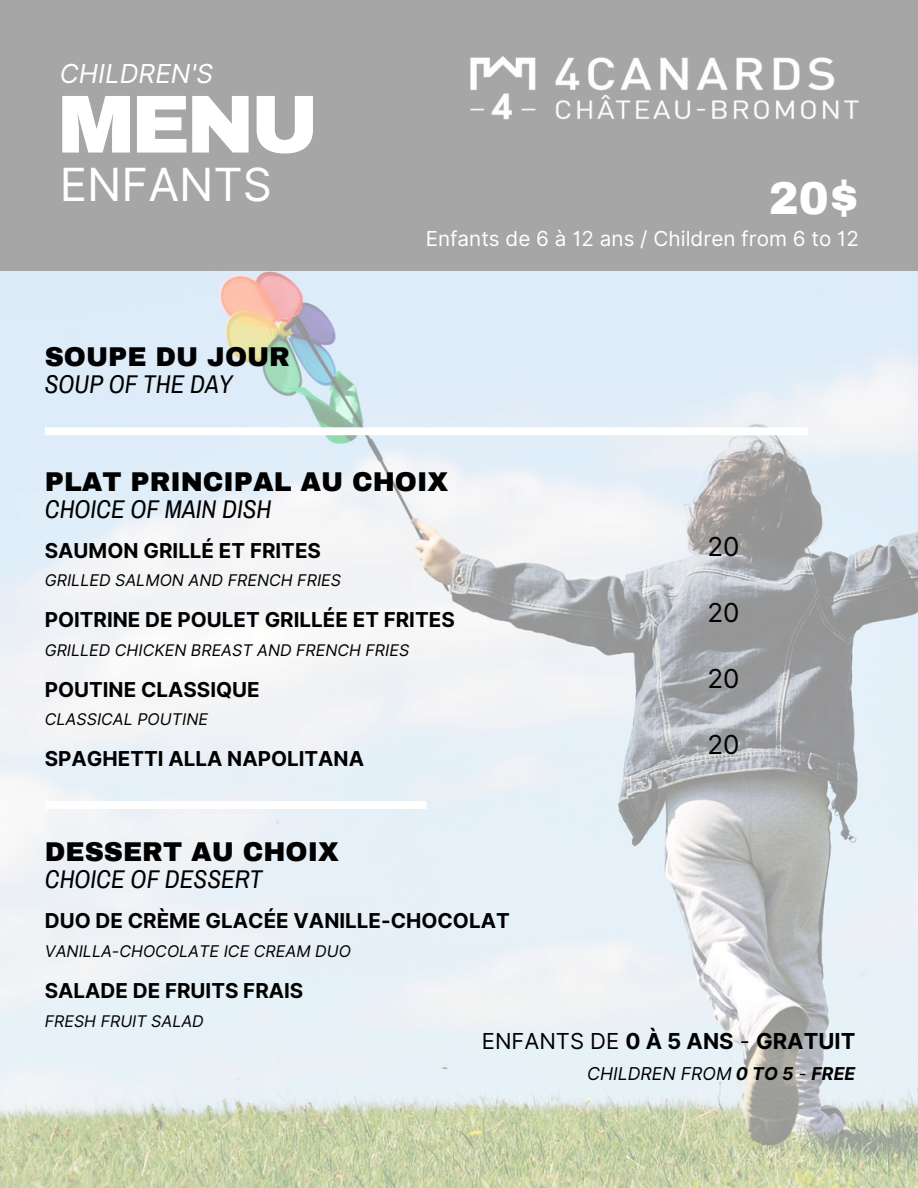
<style>
.page{position:relative;width:918px;height:1188px;background:#fff}
.page>*{position:absolute;margin:0;border:0;box-sizing:border-box;transform-origin:0 0}
.t1{font:900 82.2px "Archivo";color:#fff}
.t2{font:45.75px "Inter";color:#fff}
.t3{font:900 45px "Archivo";color:#fff}
.t4{font:900 26.55px "Archivo";color:#000}
.t5{font:italic 26.1px "Inter";color:#fff}
.t6{font:26.1px "Inter";color:#000}
.t7{font:italic 25.05px "Archivo Narrow";color:#000}
.t8{font:700 22.05px "Inter";color:#000}
.t9{font:20.7px "Inter";color:#fff}
.t10{font:700 20.55px "Inter";color:#000}
.t11{font:italic 17.7px "Inter";color:#000}
.t12{font:italic 16.05px "Inter";color:#000}
.s1{font-weight:400}
.s2{font-weight:700}
</style>
<div class="page">
<img style="left:0;top:270px;width:918px;height:918px">
<div style="left:0;top:0;width:918px;height:270px;background:#a6a6a6"></div>
<img style="left:470px;top:56px;width:389px;height:64px">
<div style="left:45px;top:427px;width:763px;height:8px;background:#fff"></div>
<div style="left:45px;top:801px;width:382px;height:8px;background:#fff"></div>
<h3 class="t5" style="left:60px;top:58px;width:155px">CHILDREN'S</h3>
<h1 class="t1" style="left:57px;top:80px;width:263px">MENU</h1>
<p class="t2" style="left:60px;top:157px;width:214px">ENFANTS</p>
<h3 class="t4" style="left:45px;top:343px;width:247px">SOUPE DU JOUR</h3>
<h3 class="t7" style="left:45px;top:371px;width:189px">SOUP OF THE DAY</h3>
<h3 class="t3" style="left:769px;top:175px;width:92px">20$</h3>
<h2 class="t9" style="left:426px;top:226px;width:435px">Enfants de 6 à 12 ans / Children from 6 to 12</h2>
<h3 class="t4" style="left:45px;top:468px;width:405px">PLAT PRINCIPAL AU CHOIX</h3>
<h3 class="t7" style="left:45px;top:496px;width:228px">CHOICE OF MAIN DISH</h3>
<h2 class="t10" style="left:45px;top:538px;width:278px">SAUMON GRILLÉ ET FRITES</h2>
<h2 class="t12" style="left:45px;top:571px;width:298px">GRILLED SALMON AND FRENCH FRIES</h2>
<h6 class="t10" style="left:45px;top:608px;width:412px">POITRINE DE POULET GRILLÉE ET FRITES</h6>
<h3 class="t12" style="left:45px;top:640px;width:366px">GRILLED CHICKEN BREAST AND FRENCH FRIES</h3>
<h3 class="t10" style="left:45px;top:677px;width:217px">POUTINE CLASSIQUE</h3>
<h3 class="t12" style="left:45px;top:710px;width:165px">CLASSICAL POUTINE</h3>
<h5 class="t10" style="left:45px;top:746px;width:321px">SPAGHETTI ALLA NAPOLITANA</h5>
<p class="t4" style="left:45px;top:838px;width:295px">DESSERT AU CHOIX</p>
<p class="t7" style="left:45px;top:866px;width:219px">CHOICE OF DESSERT</p>
<p class="t6" style="left:707px;top:531px;width:34px">20</p>
<p class="t6" style="left:707px;top:597px;width:34px">20</p>
<h5 class="t6" style="left:707px;top:663px;width:34px">20</h5>
<h4 class="t6" style="left:707px;top:729px;width:34px">20</h4>
<h5 class="t10" style="left:45px;top:908px;width:466px">DUO DE CRÈME GLACÉE VANILLE-CHOCOLAT</h5>
<h5 class="t12" style="left:45px;top:942px;width:308px">VANILLA-CHOCOLATE ICE CREAM DUO</h5>
<h5 class="t10" style="left:45px;top:978px;width:260px">SALADE DE FRUITS FRAIS</h5>
<h5 class="t12" style="left:45px;top:1011px;width:160px">FRESH FRUIT SALAD</h5>
<h3 class="t8" style="left:482px;top:1028px;width:375px"><span class="s1">ENFANTS DE</span> 0 À 5 ANS <span class="s1">-</span> GRATUIT</h3>
<h3 class="t11" style="left:587px;top:1063px;width:270px">CHILDREN FROM <span class="s2">0 TO 5</span> - <span class="s2">FREE</span></h3>
</div>
